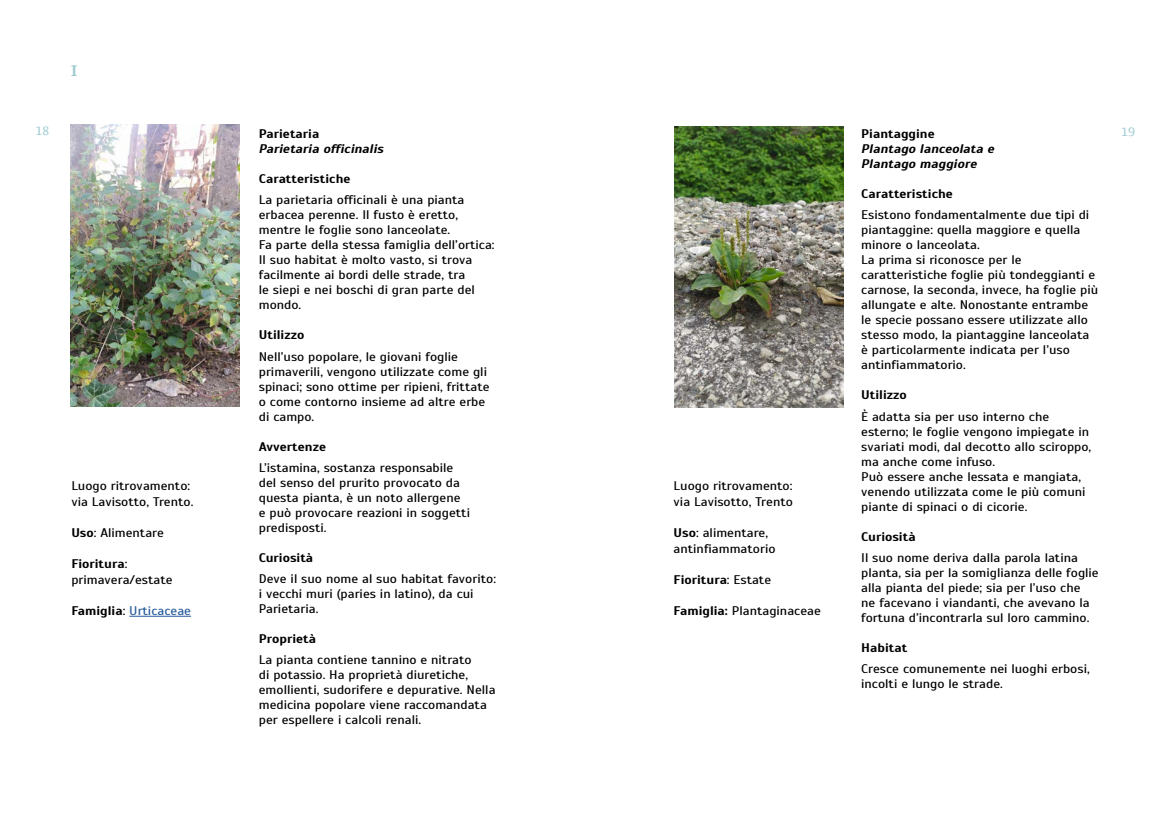
<style>
.page{position:relative;width:1170px;height:815px;background:#fff}
.page>*{position:absolute;margin:0;border:0;box-sizing:border-box;transform-origin:0 0}
.t1{font:600 17.5px "Manuale";color:#9bcbd1;scale:1.08 1}
.t2{font:13.75px "Manuale";color:#9bcbd1}
.t3{font:12.5px/15px "Scada";color:#000;scale:1.08 1}
.t4{font:700 12.5px "Scada";color:#000;scale:1.08 1}
.t5{font:italic 700 12.5px/15px "Scada";color:#000;scale:1.08 1}
.t6{font:12.5px "Scada";color:#275b9b;scale:1.08 1}
.s1{font-weight:700}
.s2{font-weight:700;color:#000}
.s3{color:#000}
.s4{font-weight:400}
</style>
<div class="page">
<img style="left:71px;top:124px;width:169px;height:282px">
<hr style="left:129px;top:616px;width:62px;height:1px;background:#275b9b">
<img style="left:674px;top:126px;width:169px;height:282px">
<h1 class="t1" style="left:71px;top:59px;width:8px">I</h1>
<p class="t2" style="left:35px;top:122px;width:15px">18</p>
<p class="t4" style="left:259px;top:126px;width:57px">Parietaria</p>
<p class="t2" style="left:1121px;top:122px;width:15px">19</p>
<p class="t5" style="left:259px;top:141px;width:117px">Parietaria officinalis</p>
<p class="t4" style="left:259px;top:171px;width:86px">Caratteristiche</p>
<p class="t3" style="left:259px;top:193px;width:220px">La parietaria officinali è una pianta erbacea perenne. Il fusto è eretto, mentre le foglie sono lanceolate.<br>Fa parte della stessa famiglia dell’ortica:<br>Il suo habitat è molto vasto, si trova facilmente ai bordi delle strade, tra<br>le siepi e nei boschi di gran parte del mondo.</p>
<p class="t4" style="left:259px;top:327px;width:44px">Utilizzo</p>
<p class="t3" style="left:259px;top:349px;width:215px">Nell’uso popolare, le giovani foglie primaverili, vengono utilizzate come gli spinaci; sono ottime per ripieni, frittate o come contorno insieme ad altre erbe di campo.</p>
<p class="t4" style="left:259px;top:439px;width:64px">Avvertenze</p>
<p class="t3" style="left:259px;top:460px;width:197px">L’istamina, sostanza responsabile del senso del prurito provocato da questa pianta, è un noto allergene e può provocare reazioni in soggetti predisposti.</p>
<p class="t4" style="left:259px;top:550px;width:52px">Curiosità</p>
<p class="t3" style="left:259px;top:572px;width:221px">Deve il suo nome al suo habitat favorito: i vecchi muri (paries in latino), da cui<br>Parietaria.</p>
<p class="t4" style="left:259px;top:631px;width:54px">Proprietà</p>
<p class="t3" style="left:259px;top:653px;width:221px">La pianta contiene tannino e nitrato<br>di potassio. Ha proprietà diuretiche, emollienti, sudorifere e depurative. Nella medicina popolare viene raccomandata per espellere i calcoli renali.</p>
<p class="t4" style="left:861px;top:126px;width:69px">Piantaggine</p>
<p class="t5" style="left:861px;top:141px;width:125px">Plantago lanceolata e<br>Plantago maggiore</p>
<p class="t4" style="left:861px;top:186px;width:86px">Caratteristiche</p>
<p class="t3" style="left:861px;top:208px;width:221px">Esistono fondamentalmente due tipi di piantaggine: quella maggiore e quella minore o lanceolata.<br>La prima si riconosce per le caratteristiche foglie più tondeggianti e carnose, la seconda, invece, ha foglie più allungate e alte. Nonostante entrambe le specie possano essere utilizzate allo stesso modo, la piantaggine lanceolata è particolarmente indicata per l’uso antinfiammatorio.</p>
<p class="t4" style="left:861px;top:387px;width:44px">Utilizzo</p>
<p class="t3" style="left:861px;top:409px;width:214px">È adatta sia per uso interno che esterno; le foglie vengono impiegate in svariati modi, dal decotto allo sciroppo, ma anche come infuso.<br>Può essere anche lessata e mangiata, venendo utilizzata come le più comuni piante di spinaci o di cicorie.</p>
<p class="t4" style="left:861px;top:529px;width:52px">Curiosità</p>
<p class="t3" style="left:861px;top:550px;width:221px">Il suo nome deriva dalla parola latina planta, sia per la somiglianza delle foglie alla pianta del piede; sia per l’uso che<br>ne facevano i viandanti, che avevano la fortuna d’incontrarla sul loro cammino.</p>
<p class="t4" style="left:861px;top:640px;width:44px">Habitat</p>
<p class="t3" style="left:861px;top:662px;width:213px">Cresce comunemente nei luoghi erbosi, incolti e lungo le strade.</p>
<p class="t3" style="left:71px;top:478px;width:114px;line-height:15.6px">Luogo ritrovamento: via Lavisotto, Trento.</p>
<p class="t3" style="left:71px;top:526px;width:87px"><span class="s1">Uso</span>: Alimentare</p>
<p class="t3" style="left:71px;top:557px;width:95px;line-height:15.6px"><span class="s1">Fioritura</span>: primavera/estate</p>
<p class="t6" style="left:71px;top:604px;width:112px"><span class="s2">Famiglia</span><span class="s3">:</span> Urticaceae</p>
<p class="t3" style="left:673px;top:478px;width:112px;line-height:15.6px">Luogo ritrovamento: via Lavisotto, Trento</p>
<p class="t3" style="left:673px;top:525px;width:96px;line-height:15.6px"><span class="s1">Uso</span>: alimentare, antinfiammatorio</p>
<p class="t4" style="left:673px;top:572px;width:92px">Fioritura<span class="s4">: Estate</span></p>
<p class="t3" style="left:673px;top:604px;width:138px"><span class="s1">Famiglia:</span> Plantaginaceae</p>
</div>
